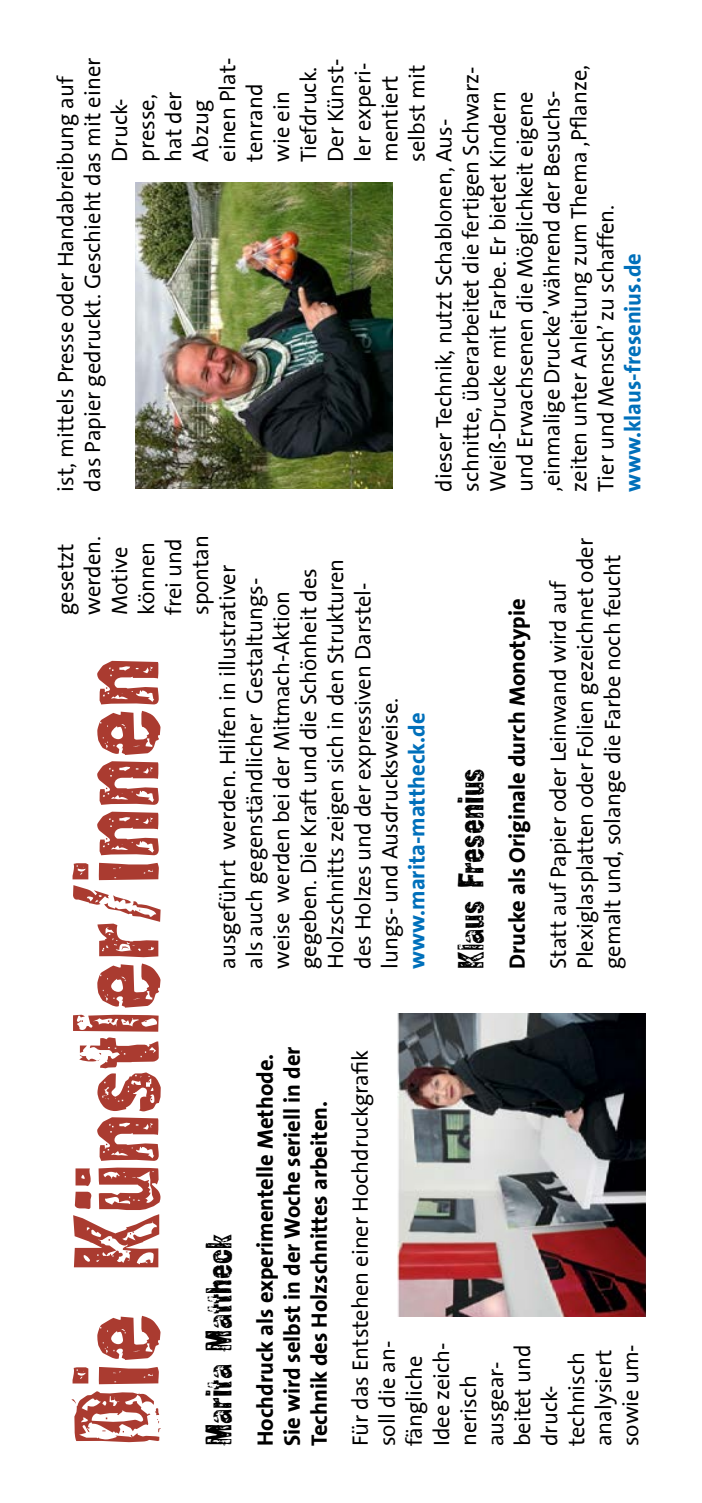
<style>
.page{position:relative;width:702px;height:1503px;background:#fff}
.page>*{position:absolute;margin:0;border:0;box-sizing:border-box;transform-origin:0 0}
.t1{font:124.5px "Raw Normal";color:#aa3b30}
.t2{font:37.5px "Raw Normal";color:#000}
.t3{font:22.5px/27px "The Sans Office";color:#000}
.t4{font:700 22.5px/27px "The Sans Office";color:#000}
.t5{font:700 22.5px "The Sans Office";color:#0070bb}
</style>
<div class="page">
<img style="left:398px;top:1013px;width:247px;height:303px">
<img style="left:135px;top:183px;width:257px;height:305px">
<p class="t3" style="left:80px;top:491px;width:435px;rotate:-90deg">das Papier gedruckt. Geschieht das mit einer</p>
<p class="t3" style="left:215px;top:162px;width:105px;rotate:-90deg">einen Plat-</p>
<p class="t3" style="left:53px;top:491px;width:417px;rotate:-90deg">ist, mittels Presse oder Handabreibung auf</p>
<p class="t3" style="left:107px;top:162px;width:65px;rotate:-90deg">Druck-</p>
<p class="t3" style="left:134px;top:162px;width:69px;rotate:-90deg">presse,</p>
<p class="t3" style="left:161px;top:162px;width:72px;rotate:-90deg">hat der</p>
<p class="t3" style="left:188px;top:162px;width:63px;rotate:-90deg">Abzug</p>
<p class="t3" style="left:242px;top:162px;width:79px;rotate:-90deg">tenrand</p>
<p class="t3" style="left:269px;top:162px;width:72px;rotate:-90deg">wie ein</p>
<p class="t3" style="left:296px;top:162px;width:96px;rotate:-90deg">Tiefdruck.</p>
<p class="t3" style="left:323px;top:162px;width:104px;rotate:-90deg">Der Künst-</p>
<p class="t3" style="left:350px;top:162px;width:100px;rotate:-90deg">ler experi-</p>
<p class="t3" style="left:377px;top:162px;width:88px;rotate:-90deg">mentiert</p>
<p class="t3" style="left:404px;top:162px;width:98px;rotate:-90deg">selbst mit</p>
<p class="t3" style="left:566px;top:491px;width:428px;rotate:-90deg">zeiten unter Anleitung zum Thema ‚Pflanze,</p>
<p class="t3" style="left:458px;top:491px;width:426px;rotate:-90deg">schnitte, überarbeitet die fertigen Schwarz-</p>
<p class="t3" style="left:485px;top:491px;width:402px;rotate:-90deg">Weiß-Drucke mit Farbe. Er bietet Kindern</p>
<p class="t3" style="left:512px;top:491px;width:401px;rotate:-90deg">und Erwachsenen die Möglichkeit eigene</p>
<p class="t3" style="left:539px;top:491px;width:403px;rotate:-90deg">‚einmalige Drucke’ während der Besuchs-</p>
<p class="t3" style="left:431px;top:491px;width:374px;rotate:-90deg">dieser Technik, nutzt Schablonen, Aus-</p>
<p class="t3" style="left:593px;top:491px;width:288px;rotate:-90deg">Tier und Mensch’ zu schaffen.</p>
<p class="t5" style="left:621px;top:491px;width:240px;rotate:-90deg">www.klaus-fresenius.de</p>
<p class="t3" style="left:53px;top:615px;width:73px;rotate:-90deg">gesetzt</p>
<p class="t3" style="left:80px;top:615px;width:81px;rotate:-90deg">werden.</p>
<p class="t3" style="left:107px;top:615px;width:70px;rotate:-90deg">Motive</p>
<p class="t3" style="left:134px;top:615px;width:75px;rotate:-90deg">können</p>
<p class="t3" style="left:161px;top:615px;width:78px;rotate:-90deg">frei und</p>
<p class="t3" style="left:188px;top:615px;width:82px;rotate:-90deg">spontan</p>
<p class="t3" style="left:546px;top:969px;width:432px;rotate:-90deg">Statt auf Papier oder Leinwand wird auf<br>Plexiglasplatten oder Folien gezeichnet oder gemalt und, solange die Farbe noch feucht</p>
<p class="t3" style="left:296px;top:969px;width:402px;rotate:-90deg">gegeben. Die Kraft und die Schönheit des</p>
<p class="t3" style="left:323px;top:969px;width:412px;rotate:-90deg">Holzschnitts zeigen sich in den Strukturen</p>
<p class="t3" style="left:215px;top:969px;width:405px;rotate:-90deg">ausgeführt werden. Hilfen in illustrativer</p>
<p class="t3" style="left:242px;top:969px;width:392px;rotate:-90deg">als auch gegenständlicher Gestaltungs-</p>
<p class="t3" style="left:350px;top:969px;width:388px;rotate:-90deg">des Holzes und der expressiven Darstel-</p>
<p class="t3" style="left:269px;top:969px;width:380px;rotate:-90deg">weise werden bei der Mitmach-Aktion</p>
<p class="t4" style="left:504px;top:969px;width:372px;rotate:-90deg">Drucke als Originale durch Monotypie</p>
<h1 class="t1" style="left:52px;top:1446px;width:790px;rotate:-90deg">Die Künstler/innen</h1>
<p class="t3" style="left:377px;top:969px;width:273px;rotate:-90deg">lungs- und Ausdrucksweise.</p>
<p class="t5" style="left:405px;top:969px;width:258px;rotate:-90deg">www.marita-mattheck.de</p>
<h2 class="t2" style="left:451px;top:969px;width:202px;rotate:-90deg">Klaus Fresenius</h2>
<p class="t4" style="left:252px;top:1446px;width:401px;rotate:-90deg">Hochdruck als experimentelle Methode.<br>Sie wird selbst in der Woche seriell in der<br>Technik des Holzschnittes arbeiten.</p>
<p class="t3" style="left:348px;top:1446px;width:398px;rotate:-90deg">Für das Entstehen einer Hochdruckgrafik soll die an-<br>fängliche<br>Idee zeich-<br>nerisch<br>ausgear-<br>beitet und<br>druck-<br>technisch<br>analysiert<br>sowie um-</p>
<h2 class="t2" style="left:199px;top:1446px;width:214px;rotate:-90deg">Marita Mattheck</h2>
</div>
